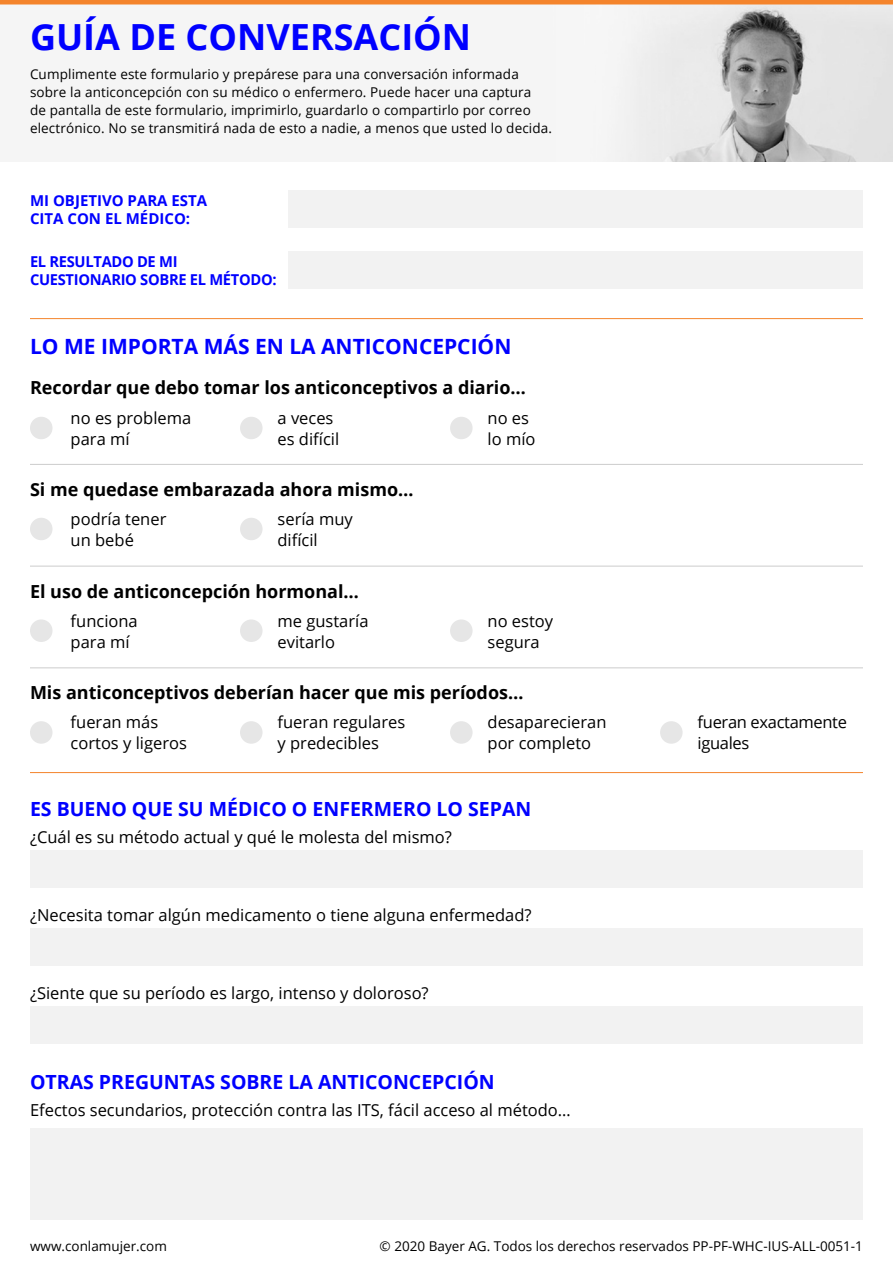
<style>
.page{position:relative;width:893px;height:1263px;background:#fff}
.page>*{position:absolute;margin:0;border:0;box-sizing:border-box;transform-origin:0 0}
.t1{font:700 36px "Open Sans";color:#00f}
.t2{font:700 21px "Open Sans";color:#00f}
.t3{font:700 19.5px "Open Sans";color:#00f}
.t4{font:700 18px "Open Sans";color:#000}
.t5{font:16.5px/21px "Open Sans";color:#000}
.t6{font:16.5px/21px "Open Sans";letter-spacing:-.02em;color:#000}
.t7{font:700 15px/18px "Open Sans";letter-spacing:-.02em;color:#00f}
.t8{font:700 15px/18px "Open Sans";color:#00f}
.t9{font:13.5px/18px "Open Sans";letter-spacing:.01em;color:#000}
</style>
<div class="page">
<svg style="left:602px;top:5px;width:291px;height:157px;fill:#e5e5e5"></svg>
<div style="left:0;top:0;width:893px;height:5px;background:#f4842c"></div>
<div style="left:289px;top:251px;width:574px;height:38px;background:#f2f2f2"></div>
<div style="left:289px;top:190px;width:574px;height:38px;background:#f2f2f2"></div>
<div style="left:30px;top:850px;width:833px;height:38px;background:#f2f2f2"></div>
<div style="left:30px;top:1128px;width:833px;height:92px;background:#f2f2f2"></div>
<div style="left:30px;top:928px;width:833px;height:38px;background:#f2f2f2"></div>
<div style="left:30px;top:1006px;width:833px;height:38px;background:#f2f2f2"></div>
<div style="left:30px;top:417px;width:22px;height:22px;background:#e6e6e6;border-radius:50%"></div>
<div style="left:30px;top:518px;width:22px;height:22px;background:#e6e6e6;border-radius:50%"></div>
<div style="left:30px;top:721px;width:22px;height:23px;background:#e6e6e6;border-radius:50%"></div>
<div style="left:30px;top:619px;width:22px;height:23px;background:#e6e6e6;border-radius:50%"></div>
<div style="left:240px;top:417px;width:23px;height:22px;background:#e6e6e6;border-radius:50%"></div>
<div style="left:240px;top:518px;width:23px;height:22px;background:#e6e6e6;border-radius:50%"></div>
<div style="left:240px;top:721px;width:23px;height:23px;background:#e6e6e6;border-radius:50%"></div>
<div style="left:240px;top:619px;width:23px;height:23px;background:#e6e6e6;border-radius:50%"></div>
<div style="left:450px;top:417px;width:23px;height:22px;background:#e6e6e6;border-radius:50%"></div>
<div style="left:450px;top:721px;width:23px;height:23px;background:#e6e6e6;border-radius:50%"></div>
<div style="left:450px;top:619px;width:23px;height:23px;background:#e6e6e6;border-radius:50%"></div>
<div style="left:660px;top:721px;width:23px;height:23px;background:#e6e6e6;border-radius:50%"></div>
<hr style="left:30px;top:318px;width:833px;height:1px;background:#f4842c">
<hr style="left:30px;top:772px;width:833px;height:1px;background:#f4842c">
<hr style="left:30px;top:464px;width:833px;height:1px;background:#ccc">
<hr style="left:30px;top:667px;width:833px;height:1px;background:#ccc">
<hr style="left:30px;top:566px;width:833px;height:1px;background:#ccc">
<h1 class="t1" style="left:30px;top:12px;width:443px">GUÍA DE CONVERSACIÓN</h1>
<p class="t9" style="left:30px;top:65px;width:524px">Cumplimente este formulario y prepárese para una conversación informada sobre la anticoncepción con su médico o enfermero. Puede hacer una captura<br>de pantalla de este formulario, imprimirlo, guardarlo o compartirlo por correo electrónico. No se transmitirá nada de esto a nadie, a menos que usted lo decida.</p>
<p class="t8" style="left:30px;top:191px;width:179px">MI OBJETIVO PARA ESTA<br>CITA CON EL MÉDICO:</p>
<p class="t7" style="left:30px;top:252px;width:248px">EL RESULTADO DE MI<br>CUESTIONARIO SOBRE EL MÉTODO:</p>
<p class="t2" style="left:30px;top:331px;width:483px">LO ME IMPORTA MÁS EN LA ANTICONCEPCIÓN</p>
<p class="t4" style="left:30px;top:374px;width:497px">Recordar que debo tomar los anticonceptivos a diario…</p>
<p class="t5" style="left:71px;top:407px;width:122px">no es problema para mí</p>
<p class="t5" style="left:278px;top:407px;width:63px">a veces es difícil</p>
<p class="t5" style="left:488px;top:407px;width:49px">no es lo mío</p>
<p class="t4" style="left:30px;top:477px;width:385px">Si me quedase embarazada ahora mismo…</p>
<p class="t5" style="left:71px;top:508px;width:97px">podría tener un bebé</p>
<p class="t5" style="left:278px;top:508px;width:77px">sería muy difícil</p>
<p class="t4" style="left:30px;top:578px;width:330px">El uso de anticoncepción hormonal…</p>
<p class="t5" style="left:71px;top:610px;width:69px">funciona para mí</p>
<p class="t5" style="left:278px;top:610px;width:93px">me gustaría evitarlo</p>
<p class="t5" style="left:488px;top:610px;width:67px">no estoy segura</p>
<p class="t4" style="left:30px;top:680px;width:495px">Mis anticonceptivos deberían hacer que mis períodos…</p>
<p class="t5" style="left:71px;top:711px;width:118px">fueran más cortos y ligeros</p>
<p class="t5" style="left:278px;top:711px;width:129px">fueran regulares y predecibles</p>
<p class="t5" style="left:488px;top:711px;width:121px">desaparecieran por completo</p>
<p class="t6" style="left:698px;top:711px;width:151px">fueran exactamente iguales</p>
<p class="t3" style="left:30px;top:795px;width:503px">ES BUENO QUE SU MÉDICO O ENFERMERO LO SEPAN</p>
<p class="t5" style="left:30px;top:826px;width:423px">¿Cuál es su método actual y qué le molesta del mismo?</p>
<p class="t5" style="left:30px;top:904px;width:503px">¿Necesita tomar algún medicamento o tiene alguna enfermedad?</p>
<p class="t5" style="left:30px;top:982px;width:400px">¿Siente que su período es largo, intenso y doloroso?</p>
<p class="t3" style="left:30px;top:1068px;width:466px">OTRAS PREGUNTAS SOBRE LA ANTICONCEPCIÓN</p>
<p class="t5" style="left:30px;top:1099px;width:542px">Efectos secundarios, protección contra las ITS, fácil acceso al método…</p>
<p class="t9" style="left:30px;top:1236px;width:138px">www.conlamujer.com</p>
<p class="t9" style="left:380px;top:1236px;width:485px">© 2020 Bayer AG. Todos los derechos reservados PP-PF-WHC-IUS-ALL-0051-1</p>
</div>
